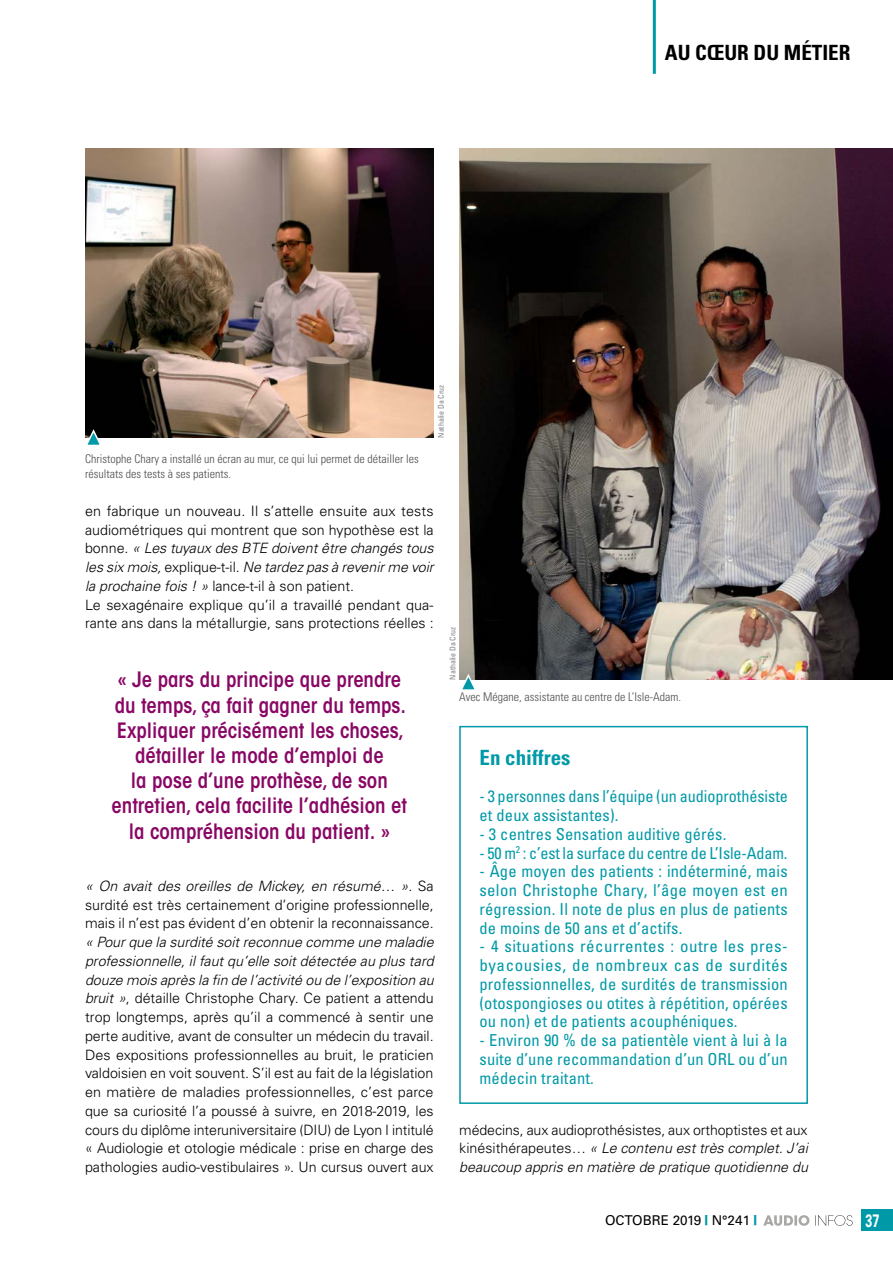
<style>
.page{position:relative;width:893px;height:1263px;background:#fff}
.page>*{position:absolute;margin:0;border:0;box-sizing:border-box;transform-origin:0 0}
.t1{font:600 condensed 21px/25.2px "ITC Avant Garde Std";color:#890764;text-align:center}
.t2{font:700 condensed 21px "Univers LT Std";color:#000}
.t3{font:700 condensed 21px "Univers LT Std";color:#0099a7}
.t4{font:700 18px "Univers LT Std";color:#fff;scale:.7 1}
.t5{font:condensed 16.5px/18.8px "Univers LT Std";letter-spacing:.01em;color:#0099a7;text-align:justify}
.t6{font:300 14.25px/18.8px "Univers LT Std";color:#000;text-align:justify}
.t7{font:italic 300 14.25px/18.8px "Univers LT Std";color:#000;text-align:justify}
.t8{font:13.5px "Univers LT Std";color:#000}
.t9{font:300 condensed 12px/15px "Univers LT Std";color:#4d4d4f}
.t10{font:condensed 7.8px "Univers LT Std";color:#808285}
.s1{font-style:italic}
.s2{font-style:normal}
.s3{font-family:"Univers LT Std X Black Ex";color:#0099a7}
</style>
<div class="page">
<img style="left:85px;top:149px;width:349px;height:289px">
<img style="left:459px;top:149px;width:434px;height:531px">
<svg style="left:85px;top:429px;width:18px;height:16px"></svg>
<svg style="left:459px;top:673px;width:19px;height:17px"></svg>
<div style="left:459px;top:726px;width:349px;height:378px;border:2px solid #0099a7"></div>
<svg style="left:815px;top:1215px;width:38px;height:11px"></svg>
<svg style="left:763px;top:1215px;width:46px;height:11px"></svg>
<div style="left:861px;top:1210px;width:32px;height:21px;background:#0099a7"></div>
<hr style="left:653px;top:0;width:3px;height:74px;background:#0099a7">
<p class="t9" style="left:85px;top:452px;width:335px">Christophe Chary a installé un écran au mur, ce qui lui permet de détailler les résultats des tests à ses patients.</p>
<p class="t10" style="left:436px;top:438px;width:54px;rotate:-90deg">Nathalie Da Cruz</p>
<h1 class="t2" style="left:665px;top:39px;width:187px">AU CŒUR DU MÉTIER</h1>
<p class="t6" style="left:85px;top:501px;width:350px;text-align:left">en fabrique un nouveau. Il s’attelle ensuite aux tests audiométriques qui montrent que son hypothèse est la bonne. <span class="s1">« Les tuyaux des BTE doivent être changés tous les six mois,</span> explique-t-il. <span class="s1">Ne tardez pas à revenir me voir la prochaine fois ! »</span> lance-t-il à son patient.<br>Le sexagénaire explique qu’il a travaillé pendant qua&shy;rante ans dans la métallurgie, sans protections réelles :</p>
<h1 class="t1" style="left:112px;top:667px;width:297px">« Je pars du principe que prendre du temps, ça fait gagner du temps.<br>Expliquer précisément les choses, détailler le mode d’emploi de<br>la pose d’une prothèse, de son entretien, cela facilite l’adhésion et la compréhension du patient. »</h1>
<p class="t6" style="left:85px;top:876px;width:350px"><span class="s1">« On avait des oreilles de Mickey, en résumé… »</span>. Sa surdité est très certainement d’origine professionnelle, mais il n’est pas évident d’en obtenir la reconnaissance.</p>
<p class="t6" style="left:85px;top:933px;width:350px"><span class="s1">« Pour que la surdité soit reconnue comme une maladie professionnelle, il faut qu’elle soit détectée au plus tard douze mois après la fin de l’activité ou de l’exposition au bruit »</span>, détaille Christophe Chary. Ce patient a attendu trop longtemps, après qu’il a commencé à sentir une perte auditive, avant de consulter un médecin du travail.<br>Des expositions professionnelles au bruit, le praticien valdoisien en voit souvent. S’il est au fait de la législation en matière de maladies professionnelles, c’est parce que sa curiosité l’a poussé à suivre, en 2018-2019, les cours du diplôme interuniversitaire (DIU) de Lyon I intitulé « Audiologie et otologie médicale : prise en charge des pathologies audio-vestibulaires ». Un cursus ouvert aux</p>
<p class="t10" style="left:448px;top:680px;width:54px;rotate:-90deg">Nathalie Da Cruz</p>
<p class="t9" style="left:459px;top:689px;width:223px">Avec Mégane, assistante au centre de L’Isle-Adam.</p>
<h1 class="t3" style="left:479px;top:744px;width:92px">En chiffres</h1>
<p class="t5" style="left:479px;top:787px;width:310px">- 3 personnes dans l’équipe (un audioprothésiste et deux assistantes).</p>
<p class="t5" style="left:479px;top:824px;width:248px">- 3 centres Sensation auditive gérés.</p>
<p class="t5" style="left:479px;top:843px;width:310px">- 50 m<sup>2</sup> : c’est la surface du centre de L’Isle-Adam.</p>
<p class="t5" style="left:479px;top:862px;width:310px">- Âge moyen des patients : indéterminé, mais selon Christophe Chary, l’âge moyen est en régression. Il note de plus en plus de patients de moins de 50 ans et d’actifs.</p>
<p class="t5" style="left:479px;top:937px;width:310px">- 4 situations récurrentes : outre les pres&shy;byacousies, de nombreux cas de surdités professionnelles, de surdités de transmission (otospongioses ou otites à répétition, opérées ou non) et de patients acouphéniques.</p>
<p class="t5" style="left:479px;top:1031px;width:310px">- Environ 90 % de sa patientèle vient à lui à la suite d’une recommandation d’un ORL ou d’un médecin traitant.</p>
<p class="t7" style="left:459px;top:1120px;width:350px"><span class="s2">médecins, aux audioprothésistes, aux orthoptistes et aux kinésithérapeutes…</span> « Le contenu est très complet. J’ai beaucoup appris en matière de pratique quotidienne du</p>
<p class="t8" style="left:605px;top:1212px;width:153px">OCTOBRE 2019 <span class="s3">|</span> N°241 <span class="s3">|</span></p>
<p class="t4" style="left:865px;top:1210px;width:22px">37</p>
</div>
